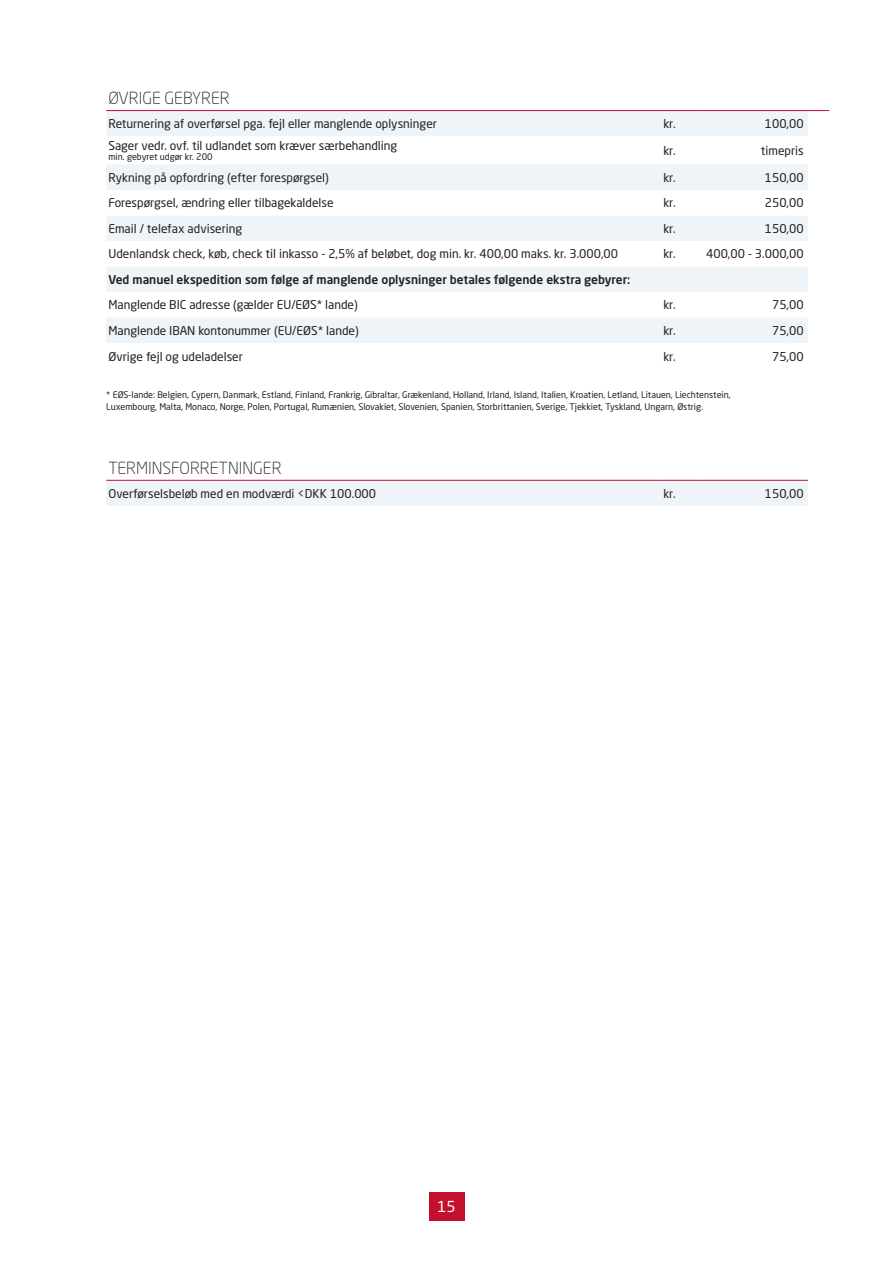
<style>
.page{position:relative;width:893px;height:1263px;background:#fff}
.page>*{position:absolute;margin:0;border:0;box-sizing:border-box;transform-origin:0 0}
.t1{font:300 16.5px "Neo Sans Std";color:#231f20}
.t2{font:15px "Neo Sans Std";color:#fff}
.t3{font:12px "Neo Sans Std";color:#231f20}
.t4{font:500 12px "Neo Sans Std";color:#231f20}
.t5{font:9px/12px "Neo Sans Std";color:#231f20}
</style>
<div class="page">
<svg style="left:106px;top:111px;width:702px;height:232px;fill:#eef4f7"></svg>
<svg style="left:808px;top:110px;width:21px;height:1px"></svg>
<hr style="left:106px;top:110px;width:553px;height:1px;background:#c3102f">
<hr style="left:659px;top:110px;width:43px;height:1px;background:#c3102f">
<hr style="left:702px;top:110px;width:106px;height:1px;background:#c3102f">
<div style="left:106px;top:481px;width:702px;height:25px;background:#eef4f7"></div>
<hr style="left:106px;top:480px;width:553px;height:1px;background:#c3102f">
<hr style="left:659px;top:480px;width:43px;height:1px;background:#c3102f">
<hr style="left:702px;top:480px;width:106px;height:1px;background:#c3102f">
<div style="left:429px;top:1192px;width:35px;height:28px;background:#c3102f"></div>
<h1 class="t1" style="left:108px;top:88px;width:123px">ØVRIGE GEBYRER</h1>
<p class="t3" style="left:108px;top:116px;width:330px">Returnering af overførsel pga. fejl eller manglende oplysninger</p>
<p class="t3" style="left:663px;top:116px;width:14px">kr.</p>
<p class="t3" style="left:765px;top:116px;width:40px">100,00</p>
<p class="t3" style="left:108px;top:138px;width:290px">Sager vedr. ovf. til udlandet som kræver særbehandling</p>
<p class="t5" style="left:108px;top:151px;width:106px">min. gebyret udgør kr. 200</p>
<p class="t3" style="left:663px;top:143px;width:14px">kr.</p>
<p class="t3" style="left:761px;top:143px;width:44px">timepris</p>
<p class="t3" style="left:108px;top:170px;width:222px">Rykning på opfordring (efter forespørgsel)</p>
<p class="t3" style="left:663px;top:170px;width:14px">kr.</p>
<p class="t3" style="left:765px;top:170px;width:40px">150,00</p>
<p class="t3" style="left:108px;top:196px;width:227px">Forespørgsel, ændring eller tilbagekaldelse</p>
<p class="t3" style="left:663px;top:196px;width:14px">kr.</p>
<p class="t3" style="left:765px;top:196px;width:40px">250,00</p>
<p class="t3" style="left:108px;top:221px;width:135px">Email / telefax advisering</p>
<p class="t3" style="left:663px;top:221px;width:14px">kr.</p>
<p class="t3" style="left:765px;top:221px;width:40px">150,00</p>
<p class="t3" style="left:108px;top:247px;width:511px">Udenlandsk check, køb, check til inkasso - 2,5% af beløbet, dog min. kr. 400,00 maks. kr. 3.000,00</p>
<p class="t3" style="left:663px;top:247px;width:14px">kr.</p>
<p class="t3" style="left:706px;top:247px;width:99px">400,00 - 3.000,00</p>
<p class="t4" style="left:108px;top:272px;width:523px">Ved manuel ekspedition som følge af manglende oplysninger betales følgende ekstra gebyrer:</p>
<p class="t3" style="left:108px;top:298px;width:251px">Manglende BIC adresse (gælder EU/EØS* lande)</p>
<p class="t3" style="left:663px;top:298px;width:14px">kr.</p>
<p class="t3" style="left:772px;top:298px;width:33px">75,00</p>
<p class="t3" style="left:108px;top:323px;width:252px">Manglende IBAN kontonummer (EU/EØS* lande)</p>
<p class="t3" style="left:663px;top:323px;width:14px">kr.</p>
<p class="t3" style="left:772px;top:323px;width:33px">75,00</p>
<p class="t3" style="left:108px;top:349px;width:136px">Øvrige fejl og udeladelser</p>
<p class="t3" style="left:663px;top:349px;width:14px">kr.</p>
<p class="t3" style="left:772px;top:349px;width:33px">75,00</p>
<p class="t5" style="left:106px;top:388px;width:626px">* EØS-lande: Belgien, Cypern, Danmark, Estland, Finland, Frankrig, Gibraltar, Grækenland, Holland, Irland, Island, Italien, Kroatien, Letland, Litauen, Liechtenstein,<br>Luxembourg, Malta, Monaco, Norge, Polen, Portugal, Rumænien, Slovakiet, Slovenien, Spanien, Storbrittanien, Sverige, Tjekkiet, Tyskland, Ungarn, Østrig.</p>
<h1 class="t1" style="left:108px;top:458px;width:175px">TERMINSFORRETNINGER</h1>
<p class="t3" style="left:108px;top:486px;width:269px">Overførselsbeløb med en modværdi &lt;DKK 100.000</p>
<p class="t3" style="left:663px;top:486px;width:14px">kr.</p>
<p class="t3" style="left:765px;top:486px;width:40px">150,00</p>
<p class="t2" style="left:437px;top:1197px;width:20px">15</p>
</div>
